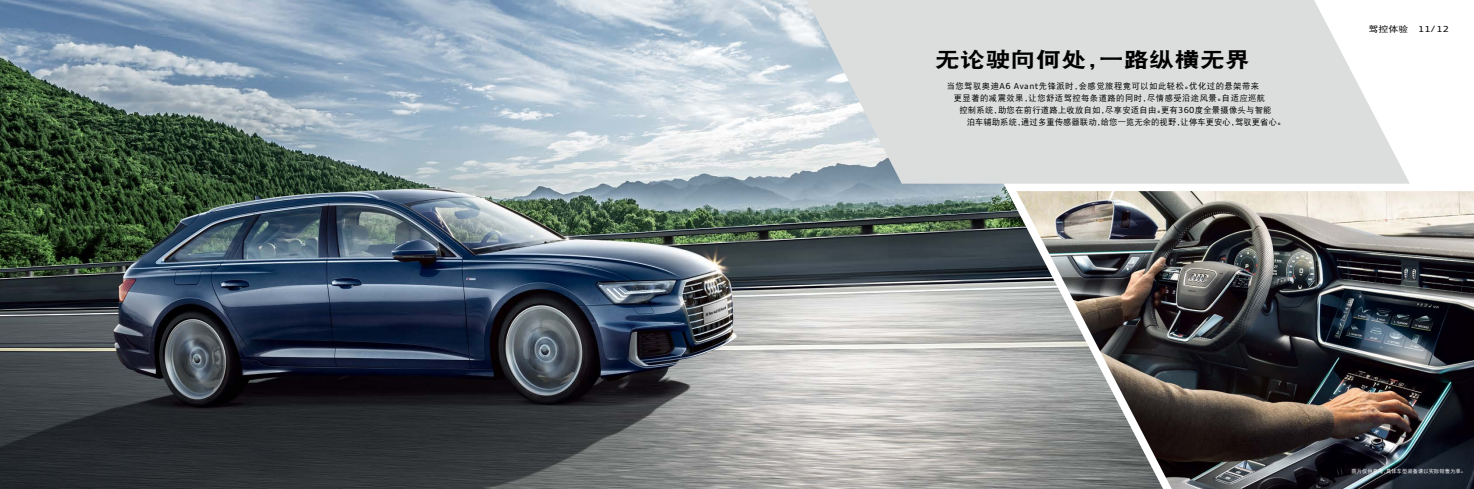
<style>
.page{position:relative;width:1474px;height:489px;background:#fff}
.page>*{position:absolute;margin:0;border:0;box-sizing:border-box;transform-origin:0 0}
.t1{font:21px "DFP Hei W9";color:#000;scale:1.2 1}
.t2{font:8.31px "DFP Hei W5";letter-spacing:.01em;color:#000}
.t3{font:8.31px "DFP Hei W5";letter-spacing:.06em;color:#000}
.t4{font:8.31px "DFP Hei W5";letter-spacing:.03em;color:#000}
.t5{font:8.31px "DFP Hei W5";letter-spacing:.055em;color:#000}
.t6{font:8.31px "Audi Type";color:#000;scale:1.2 1}
.t7{font:5.25px "DFP Hei W5";letter-spacing:.015em;color:#fff}
.s1{font-family:"Audi Type"}
.s2{font-family:"DFP Hei W5"}
</style>
<div class="page">
<img style="left:0;top:0;width:1016px;height:489px">
<img style="left:1016px;top:191px;width:457px;height:298px">
<svg style="left:806px;top:0;width:603px;height:184px;background:#dcdedf"></svg>
<h1 class="t1" style="left:935px;top:49px;width:264px">无论驶向何处，一路纵横无界</h1>
<p class="t3" style="left:946px;top:81px;width:314px">当您驾驭奥迪<span class="s1">A6 Avant</span>先锋派时，会感觉旅程竟可以如此轻松。优化过的悬架带来</p>
<p class="t5" style="left:953px;top:94px;width:313px">更显著的减震效果，让您舒适驾控每条道路的同时，尽情感受沿途风景。自适应巡航</p>
<p class="t4" style="left:959px;top:106px;width:314px">控制系统，助您在前行道路上收放自如，尽享安适自由。更有<span class="s1">360</span>度全景摄像头与智能</p>
<p class="t2" style="left:966px;top:118px;width:320px">泊车辅助系统，通过多重传感器联动，给您一览无余的视野，让停车更安心，驾驭更省心。</p>
<p class="t6" style="left:1368px;top:24px;width:69px"><span class="s2">驾控体验</span> 11/12</p>
<p class="t7" style="left:1351px;top:468px;width:116px">图片仅供参考，具体车型装备请以实际销售为准。</p>
</div>
